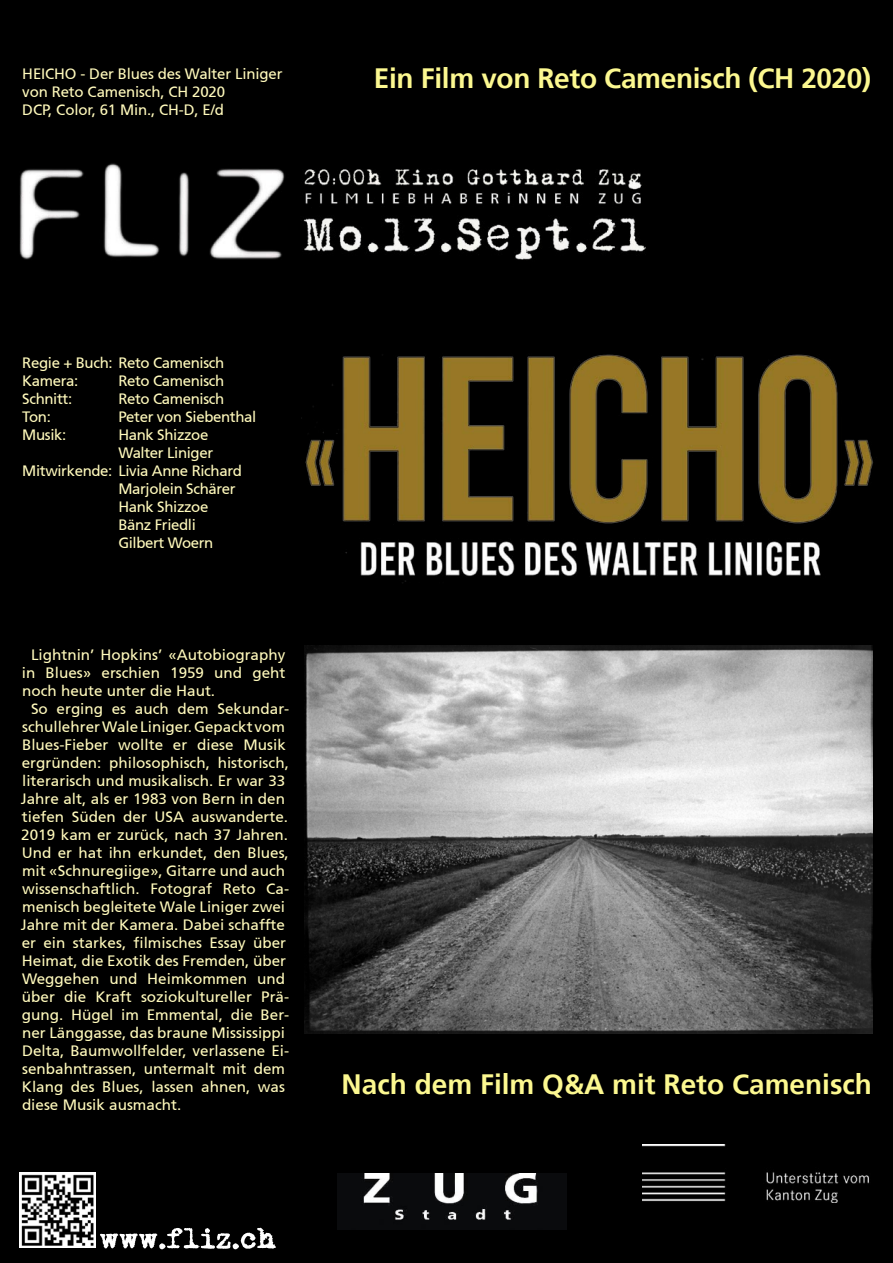
<style>
.page{position:relative;width:893px;height:1263px;background:#000}
.page>*{position:absolute;margin:0;border:0;box-sizing:border-box;transform-origin:0 0}
.t1{font:700 28.05px "Frutiger";letter-spacing:-.01em;color:#fcf890}
.t2{font:15px/18px "Frutiger";color:#fffabc}
.t3{font:15px/18px "Frutiger";letter-spacing:-.025em;color:#fffabc}
</style>
<div class="page">
<svg style="left:100px;top:1228px;width:176px;height:21px"></svg>
<img style="left:20px;top:1172px;width:76px;height:76px">
<img style="left:642px;top:1145px;width:227px;height:57px">
<img style="left:337px;top:1173px;width:229px;height:57px">
<img style="left:305px;top:646px;width:567px;height:388px">
<img style="left:19px;top:163px;width:627px;height:97px">
<img style="left:301px;top:354px;width:572px;height:229px">
<p class="t2" style="left:22px;top:65px;width:262px">HEICHO - Der Blues des Walter Liniger von Reto Camenisch, CH 2020<br>DCP, Color, 61 Min., CH-D, E/d</p>
<h1 class="t1" style="left:374px;top:61px;width:499px">Ein Film von Reto Camenisch (CH 2020)</h1>
<p class="t3" style="left:22px;top:354px;width:203px">Regie + Buch: Reto Camenisch<br>Kamera:</p>
<p class="t3" style="left:118px;top:372px;width:107px">Reto Camenisch</p>
<p class="t3" style="left:22px;top:390px;width:51px">Schnitt:</p>
<p class="t3" style="left:118px;top:390px;width:107px">Reto Camenisch</p>
<p class="t2" style="left:22px;top:408px;width:30px">Ton:</p>
<p class="t3" style="left:118px;top:408px;width:139px">Peter von Siebenthal</p>
<p class="t2" style="left:22px;top:426px;width:45px">Musik:</p>
<p class="t3" style="left:118px;top:426px;width:92px">Hank Shizzoe</p>
<p class="t3" style="left:118px;top:444px;width:96px">Walter Liniger</p>
<p class="t3" style="left:22px;top:462px;width:221px">Mitwirkende: Livia Anne Richard</p>
<p class="t3" style="left:118px;top:480px;width:119px">Marjolein Schärer</p>
<p class="t3" style="left:118px;top:498px;width:92px">Hank Shizzoe</p>
<p class="t3" style="left:118px;top:516px;width:79px">Bänz Friedli</p>
<p class="t3" style="left:118px;top:534px;width:97px">Gilbert Woern</p>
<p class="t2" style="left:22px;top:646px;width:265px;text-align:justify;text-indent:9px">Lightnin’ Hopkins’ «Autobiography in Blues» erschien 1959 und geht noch heute unter die Haut.</p>
<p class="t2" style="left:21px;top:700px;width:270px;text-indent:10px">So erging es auch dem Sekundar&shy;schullehrer Wale Liniger. Gepackt vom Blues-Fieber wollte er diese Musik ergründen: philosophisch, historisch, literarisch und musikalisch. Er war 33<br>Jahre alt, als er 1983 von Bern in den tiefen Süden der USA auswanderte.<br>2019 kam er zurück, nach 37 Jahren.<br>Und er hat ihn erkundet, den Blues, mit «Schnuregiige», Gitarre und auch wissenschaftlich. Fotograf Reto Ca&shy;menisch begleitete Wale Liniger zwei Jahre mit der Kamera. Dabei schaffte er ein starkes, filmisches Essay über Heimat, die Exotik des Fremden, über Weggehen und Heimkommen und über die Kraft soziokultureller Prä&shy;gung. Hügel im Emmental, die Ber&shy;ner Länggasse, das braune Mississippi Delta, Baumwollfelder, verlassene Ei&shy;senbahntrassen, untermalt mit dem Klang des Blues, lassen ahnen, was diese Musik ausmacht.</p>
<h1 class="t1" style="left:342px;top:1067px;width:532px">Nach dem Film Q&amp;A mit Reto Camenisch</h1>
</div>
